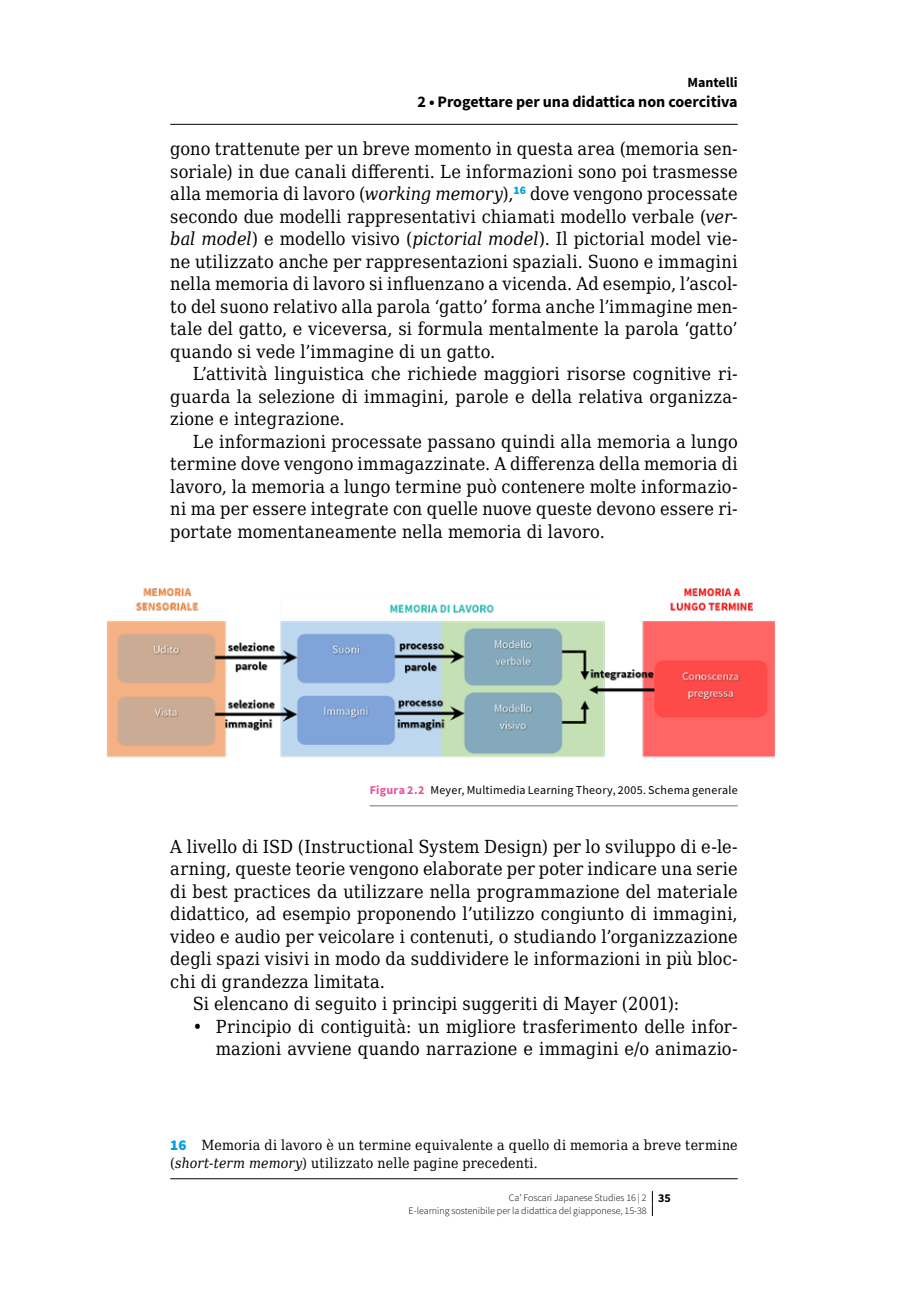
<style>
.page{position:relative;width:908px;height:1304px;background:#fff}
.page>*{position:absolute;margin:0;border:0;box-sizing:border-box;transform-origin:0 0}
.t1{font:18px/22.6px "DejaVu Serif Condensed";letter-spacing:.015em;color:#000;text-align:justify}
.t2{font:700 16px "Source Sans Pro";color:#000}
.t3{font:14px/17.6px "DejaVu Serif Condensed";letter-spacing:.025em;color:#000}
.t4{font:700 14px "Source Sans Pro";color:#000}
.t5{font:12px "Source Sans Pro";letter-spacing:.02em;color:#000}
.t6{font:300 10px/12.4px "Source Sans Pro";color:#000}
.s1{font-size:16.2px}
.s2{font-style:italic}
.s3{font-weight:700;color:#ea5297}
.s4{font-family:"Source Sans Pro";font-weight:900;font-size:15px;color:#009fe3}
.s5{font-weight:700;font-size:12px}
</style>
<div class="page">
<svg style="left:651px;top:1191px;width:1px;height:25px"></svg>
<hr style="left:369px;top:805px;width:368px;height:1px;background:#706f6f">
<img style="left:107px;top:588px;width:668px;height:170px">
<hr style="left:170px;top:124px;width:567px;height:1px;background:#000">
<hr style="left:170px;top:1178px;width:567px;height:1px;background:#000">
<p class="t4" style="left:687px;top:73px;width:52px">Mantelli</p>
<p class="t2" style="left:417px;top:91px;width:321px"><span class="s1">2 •</span> Progettare per una didattica non coercitiva</p>
<p class="t1" style="left:170px;top:137px;width:568px">gono trattenute per un breve momento in questa area (memoria sen&shy;soriale) in due canali differenti. Le informazioni sono poi trasmesse alla memoria di lavoro (<span class="s2">working memory</span>),<sup>16</sup> dove vengono processate secondo due modelli rappresentativi chiamati modello verbale (<span class="s2">ver&shy;bal model</span>) e modello visivo (<span class="s2">pictorial model</span>). Il pictorial model vie&shy;ne utilizzato anche per rappresentazioni spaziali. Suono e immagini nella memoria di lavoro si influenzano a vicenda. Ad esempio, l’ascol&shy;to del suono relativo alla parola ‘gatto’ forma anche l’immagine men&shy;tale del gatto, e viceversa, si formula mentalmente la parola ‘gatto’ quando si vede l’immagine di un gatto.</p>
<p class="t1" style="left:170px;top:362px;width:568px;text-indent:23px">L’attività linguistica che richiede maggiori risorse cognitive ri&shy;guarda la selezione di immagini, parole e della relativa organizza&shy;zione e integrazione.</p>
<p class="t1" style="left:170px;top:430px;width:568px;text-indent:23px">Le informazioni processate passano quindi alla memoria a lungo termine dove vengono immagazzinate. A differenza della memoria di lavoro, la memoria a lungo termine può contenere molte informazio&shy;ni ma per essere integrate con quelle nuove queste devono essere ri&shy;portate momentaneamente nella memoria di lavoro.</p>
<p class="t5" style="left:369px;top:783px;width:369px"><span class="s3">Figura 2.2</span> Meyer, Multimedia Learning Theory, 2005. Schema generale</p>
<p class="t1" style="left:170px;top:835px;width:568px">A livello di ISD (Instructional System Design) per lo sviluppo di e-le-</p>
<p class="t1" style="left:170px;top:857px;width:568px">arning, queste teorie vengono elaborate per poter indicare una serie</p>
<p class="t1" style="left:170px;top:880px;width:568px">di best practices da utilizzare nella programmazione del materiale</p>
<p class="t1" style="left:170px;top:902px;width:568px">didattico, ad esempio proponendo l’utilizzo congiunto di immagini,</p>
<p class="t1" style="left:170px;top:925px;width:568px">video e audio per veicolare i contenuti, o studiando l’organizzazione</p>
<p class="t1" style="left:170px;top:947px;width:568px">degli spazi visivi in modo da suddividere le informazioni in più bloc-</p>
<p class="t1" style="left:170px;top:970px;width:216px">chi di grandezza limitata.</p>
<p class="t1" style="left:193px;top:992px;width:487px">Si elencano di seguito i principi suggeriti di Mayer (2001):</p>
<p class="t1" style="left:193px;top:1015px;width:546px;text-align:right">• Principio di contiguità: un migliore trasferimento delle infor&shy;mazioni avviene quando narrazione e immagini e/o animazio-</p>
<p class="t3" style="left:170px;top:1136px;width:568px"><span class="s4">16</span> Memoria di lavoro è un termine equivalente a quello di memoria a breve termine (<span class="s2">short-term memory</span>) utilizzato nelle pagine precedenti.</p>
<p class="t6" style="left:408px;top:1191px;width:263px;text-indent:100px">Ca’ Foscari Japanese Studies 16 | 2 <span class="s5">35<br></span>E-learning sostenibile per la didattica del giapponese, 15-38</p>
</div>
